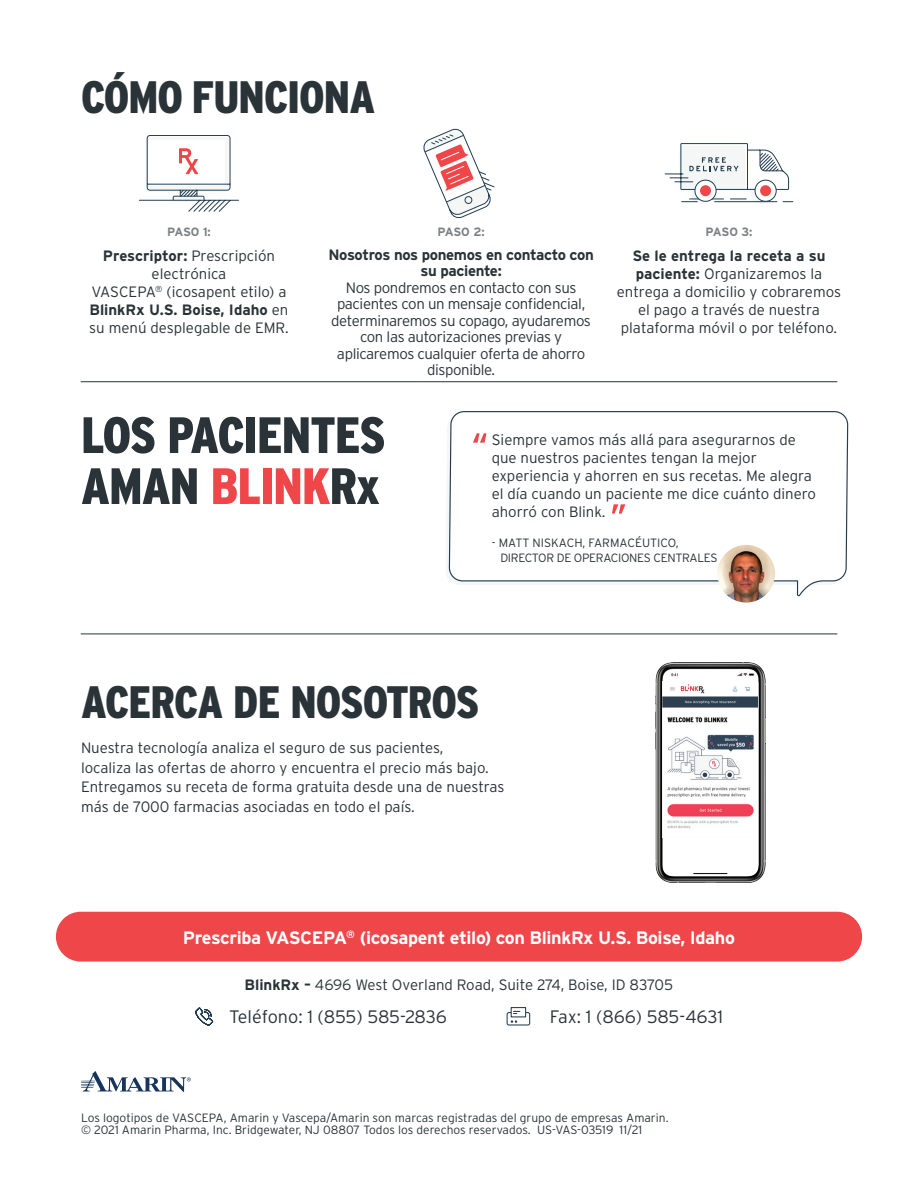
<style>
.page{position:relative;width:918px;height:1188px;background:#fff}
.page>*{position:absolute;margin:0;border:0;box-sizing:border-box;transform-origin:0 0}
.t1{font:900 51px/51px "Interstate Cond";letter-spacing:-.02em;color:#2a3338}
.t2{font:900 45.3px "Interstate Cond";letter-spacing:-.02em;color:#2a3338}
.t3{font:700 18px "Interstate";letter-spacing:-.02em;color:#fff}
.body_copy{font:300 18px "Interstate";letter-spacing:-.01em;color:#2a3338}
.Body_Copy{font:300 15px/16.5px "Interstate";letter-spacing:-.01em;color:#2a3338;text-align:center}
.Quotes{font:300 15px/18px "Interstate";color:#2a3338}
.body_copy-2{font:300 15px/18px "Interstate";color:#2a3338;text-align:center}
.quotee{font:300 12px "Interstate";color:#2a3338}
.quotee-2{font:300 12px "Interstate";letter-spacing:-.025em;color:#2a3338}
.body_copy-3{font:700 12px "Interstate";letter-spacing:-.025em;color:#7d8184}
.s1{font-weight:700}
.s2{color:#ef464a}
</style>
<div class="page">
<svg style="left:81px;top:1071px;width:110px;height:21px"></svg>
<img style="left:655px;top:662px;width:110px;height:221px">
<img style="left:663px;top:682px;width:95px;height:155px">
<hr style="left:81px;top:381px;width:756px;height:1px;background:#2a3338">
<hr style="left:81px;top:634px;width:756px;height:1px;background:#2a3338">
<svg style="left:448px;top:411px;width:401px;height:185px"></svg>
<svg style="left:473px;top:433px;width:13px;height:10px"></svg>
<svg style="left:612px;top:504px;width:13px;height:10px"></svg>
<img style="left:717px;top:545px;width:58px;height:58px;border-radius:29px">
<div style="left:56px;top:912px;width:806px;height:50px;background:#ef464a;border-radius:25px"></div>
<svg style="left:664px;top:143px;width:129px;height:60px"></svg>
<svg style="left:139px;top:135px;width:100px;height:77px"></svg>
<svg style="left:424px;top:129px;width:70px;height:89px"></svg>
<svg style="left:195px;top:1008px;width:18px;height:18px"></svg>
<svg style="left:507px;top:1013px;width:23px;height:12px"></svg>
<div style="left:507px;top:1012px;width:23px;height:14px;border:1px solid #223d50;border-radius:2px"></div>
<svg style="left:513px;top:1010px;width:11px;height:5px"></svg>
<div style="left:511px;top:1007px;width:15px;height:10px;border:1px solid #223d50"></div>
<svg style="left:511px;top:1020px;width:6px;height:3px"></svg>
<svg style="left:514px;top:1011px;width:6px;height:3px"></svg>
<h2 class="t2" style="left:81px;top:65px;width:296px">CÓMO FUNCIONA</h2>
<p class="body_copy-3" style="left:167px;top:223px;width:45px">PASO 1:</p>
<p class="body_copy-2" style="left:89px;top:246px;width:201px"><span class="s1">Prescriptor:</span> Prescripción electrónica<br>VASCEPA<sup>®</sup> (icosapent etilo) a<br><span class="s1">BlinkRx U.S. Boise, Idaho</span> en su menú desplegable de EMR.</p>
<p class="body_copy-3" style="left:437px;top:223px;width:49px">PASO 2:</p>
<p class="Body_Copy" style="left:328px;top:245px;width:267px"><span class="s1">Nosotros nos ponemos en contacto con su paciente:<br></span>Nos pondremos en contacto con sus pacientes con un mensaje confidencial, determinaremos su copago, ayudaremos con las autorizaciones previas y aplicaremos cualquier oferta de ahorro disponible.</p>
<p class="body_copy-3" style="left:706px;top:223px;width:48px">PASO 3:</p>
<p class="Body_Copy" style="left:617px;top:246px;width:226px;line-height:18px"><span class="s1">Se le entrega la receta a su paciente:</span> Organizaremos la entrega a domicilio y cobraremos el pago a través de nuestra plataforma móvil o por teléfono.</p>
<h2 class="t1" style="left:81px;top:408px;width:306px">LOS PACIENTES<br>AMAN <span class="s2">BLINK</span>Rx</h2>
<p class="Quotes" style="left:492px;top:430px;width:326px">Siempre vamos más allá para asegurarnos de que nuestros pacientes tengan la mejor experiencia y ahorren en sus recetas. Me alegra el día cuando un paciente me dice cuánto dinero ahorró con Blink.</p>
<p class="quotee" style="left:492px;top:535px;width:189px">- MATT NISKACH, FARMACÉUTICO,</p>
<p class="quotee-2" style="left:500px;top:549px;width:219px">DIRECTOR DE OPERACIONES CENTRALES</p>
<h2 class="t2" style="left:81px;top:671px;width:400px">ACERCA DE NOSOTROS</h2>
<p class="Body_Copy" style="left:81px;top:737px;width:425px;line-height:19.5px;text-align:left">Nuestra tecnología analiza el seguro de sus pacientes,<br>localiza las ofertas de ahorro y encuentra el precio más bajo.<br>Entregamos su receta de forma gratuita desde una de nuestras más de 7000 farmacias asociadas en todo el país.</p>
<h2 class="t3" style="left:183px;top:924px;width:554px">Prescriba VASCEPA<sup>®</sup> (icosapent etilo) con BlinkRx U.S. Boise, Idaho</h2>
<p class="body_copy-2" style="left:245px;top:975px;width:430px"><span class="s1">BlinkRx –</span> 4696 West Overland Road, Suite 274, Boise, ID 83705</p>
<p class="body_copy" style="left:229px;top:1004px;width:219px">Teléfono: 1 (855) 585-2836</p>
<p class="body_copy" style="left:550px;top:1004px;width:175px">Fax: 1 (866) 585-4631</p>
<p class="quotee" style="left:81px;top:1110px;width:589px">Los logotipos de VASCEPA, Amarin y Vascepa/Amarin son marcas registradas del grupo de empresas Amarin.</p>
<p class="quotee" style="left:81px;top:1122px;width:563px">© 2021 Amarin Pharma, Inc. Bridgewater, NJ 08807 Todos los derechos reservados. US-VAS-03519 11/21</p>
</div>
